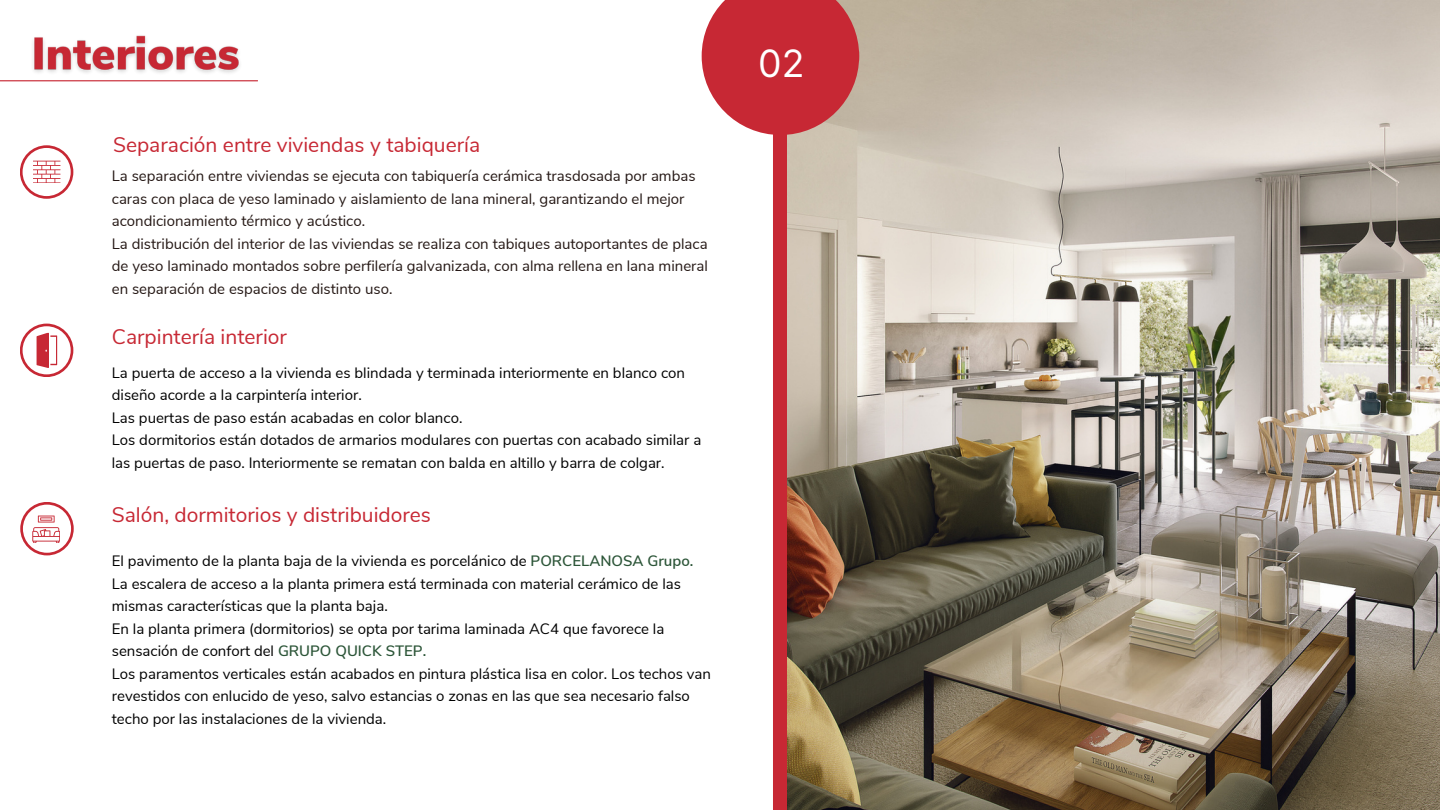
<style>
.page{position:relative;width:1440px;height:810px;background:#fff}
.page>*{position:absolute;margin:0;border:0;box-sizing:border-box;transform-origin:0 0}
.t1{font:37.7px "Inter";color:#fff}
.t2{font:21px "Nunito Sans";color:#c72834}
.t3{font:15px/22.5px "Nunito Sans";color:#000}
.t4{font:15px/22.5px "Nunito Sans";color:#251815}
.s1{font-weight:600;color:#2c5538}
</style>
<div class="page">
<img style="left:25px;top:35px;width:222px;height:47px">
<hr style="left:0;top:80px;width:258px;height:1px;background:#c72834">
<svg style="left:20px;top:145px;width:53px;height:54px"></svg>
<svg style="left:20px;top:324px;width:53px;height:53px"></svg>
<svg style="left:20px;top:502px;width:54px;height:53px"></svg>
<div style="left:773px;top:0;width:15px;height:810px;background:#c72834"></div>
<img style="left:788px;top:0;width:652px;height:810px">
<svg style="left:702px;top:0;width:157px;height:135px"></svg>
<h2 class="t2" style="left:113px;top:131px;width:369px">Separación entre viviendas y tabiquería</h2>
<p class="t4" style="left:112px;top:165px;width:598px">La separación entre viviendas se ejecuta con tabiquería cerámica trasdosada por ambas caras con placa de yeso laminado y aislamiento de lana mineral, garantizando el mejor acondicionamiento térmico y acústico.<br>La distribución del interior de las viviendas se realiza con tabiques autoportantes de placa de yeso laminado montados sobre perfilería galvanizada, con alma rellena en lana mineral en separación de espacios de distinto uso.</p>
<h2 class="t2" style="left:112px;top:323px;width:177px">Carpintería interior</h2>
<p class="t3" style="left:112px;top:361px;width:591px">La puerta de acceso a la vivienda es blindada y terminada interiormente en blanco con diseño acorde a la carpintería interior.<br>Las puertas de paso están acabadas en color blanco.<br>Los dormitorios están dotados de armarios modulares con puertas con acabado similar a las puertas de paso. Interiormente se rematan con balda en altillo y barra de colgar.</p>
<h2 class="t2" style="left:112px;top:501px;width:321px">Salón, dormitorios y distribuidores</h2>
<p class="t3" style="left:112px;top:550px;width:601px">El pavimento de la planta baja de la vivienda es porcelánico de <span class="s1">PORCELANOSA Grupo.<br></span>La escalera de acceso a la planta primera está terminada con material cerámico de las mismas características que la planta baja.<br>En la planta primera (dormitorios) se opta por tarima laminada AC4 que favorece la sensación de confort del <span class="s1">GRUPO QUICK STEP.<br></span>Los paramentos verticales están acabados en pintura plástica lisa en color. Los techos van revestidos con enlucido de yeso, salvo estancias o zonas en las que sea necesario falso techo por las instalaciones de la vivienda.</p>
<h1 class="t1" style="left:758px;top:41px;width:48px">02</h1>
</div>
